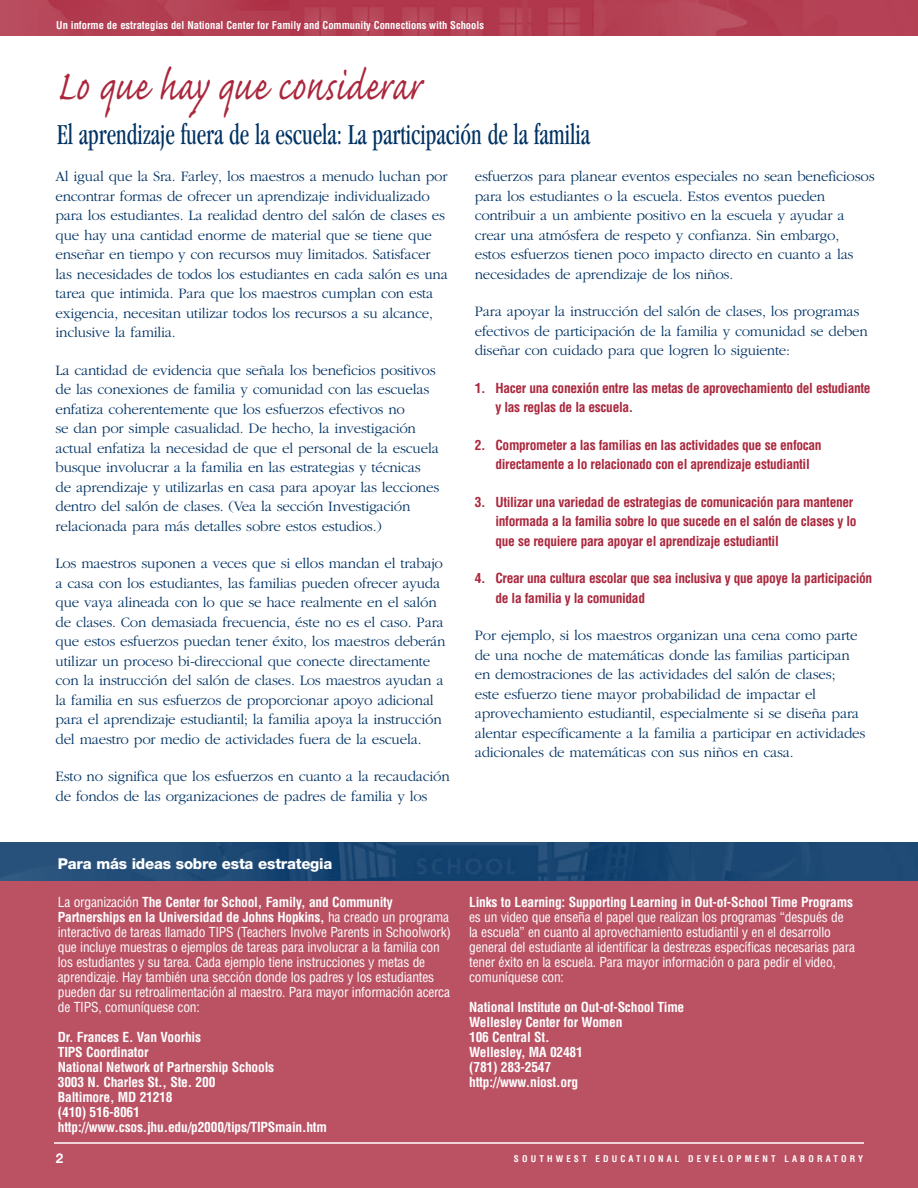
<style>
.page{position:relative;width:918px;height:1188px;background:#fff}
.page>*{position:absolute;margin:0;border:0;box-sizing:border-box;transform-origin:0 0}
.t1{font:54px "Caflisch Script MM";letter-spacing:.015em;color:#aa273d;scale:.8 1}
.t2{font:condensed 30px "Garamond";color:#003263;scale:.8 1}
.t3{font:300 15px/19.5px "Garamond";letter-spacing:-.015em;color:#003263}
.t4{font:800 15px "Helvetica Neue";letter-spacing:-.015em;color:#fff}
.t5{font:condensed 13.5px/15px "Helvetica";letter-spacing:-.015em;color:#fff}
.t6{font:700 condensed 13.5px/19.5px "Helvetica";letter-spacing:-.025em;color:#aa273d}
.t7{font:700 condensed 13.5px/15px "Helvetica";letter-spacing:-.015em;color:#fff}
.t8{font:700 13.5px "Helvetica Neue";color:#fff}
.t9{font:700 condensed 10.5px "Helvetica";color:#fff}
.t10{font:700 condensed 9px "Helvetica";letter-spacing:.35em;color:#fff}
.s1{font-weight:700}
</style>
<div class="page">
<div style="left:0;top:849px;width:918px;height:339px;background:#bb5264"></div>
<img style="left:0;top:842px;width:918px;height:39px">
<img style="left:0;top:0;width:918px;height:36px">
<hr style="left:54px;top:1142px;width:810px;height:2px;background:#fff">
<p class="t9" style="left:56px;top:19px;width:429px">Un informe de estrategias del National Center for Family and Community Connections with Schools</p>
<h1 class="t1" style="left:57px;top:58px;width:456px">Lo que hay que considerar</h1>
<h2 class="t2" style="left:57px;top:118px;width:668px">El aprendizaje fuera de la escuela: La participación de la familia</h2>
<p class="t3" style="left:56px;top:167px;width:394px">Al igual que la Sra. Farley, los maestros a menudo luchan por encontrar formas de ofrecer un aprendizaje individualizado para los estudiantes. La realidad dentro del salón de clases es que hay una cantidad enorme de material que se tiene que enseñar en tiempo y con recursos muy limitados. Satisfacer las necesidades de todos los estudiantes en cada salón es una tarea que intimida. Para que los maestros cumplan con esta exigencia, necesitan utilizar todos los recursos a su alcance, inclusive la familia.</p>
<p class="t3" style="left:56px;top:360px;width:385px">La cantidad de evidencia que señala los beneficios positivos de las conexiones de familia y comunidad con las escuelas enfatiza coherentemente que los esfuerzos efectivos no<br>se dan por simple casualidad. De hecho, la investigación actual enfatiza la necesidad de que el personal de la escuela busque involucrar a la familia en las estrategias y técnicas de aprendizaje y utilizarlas en casa para apoyar las lecciones dentro del salón de clases. (Vea la sección Investigación relacionada para más detalles sobre estos estudios.)</p>
<p class="t3" style="left:56px;top:554px;width:392px">Los maestros suponen a veces que si ellos mandan el trabajo a casa con los estudiantes, las familias pueden ofrecer ayuda que vaya alineada con lo que se hace realmente en el salón de clases. Con demasiada frecuencia, éste no es el caso. Para que estos esfuerzos puedan tener éxito, los maestros deberán utilizar un proceso bi-direccional que conecte directamente con la instrucción del salón de clases. Los maestros ayudan a la familia en sus esfuerzos de proporcionar apoyo adicional para el aprendizaje estudiantil; la familia apoya la instrucción del maestro por medio de actividades fuera de la escuela.</p>
<p class="t3" style="left:56px;top:767px;width:396px">Esto no significa que los esfuerzos en cuanto a la recaudación de fondos de las organizaciones de padres de familia y los</p>
<p class="t3" style="left:475px;top:167px;width:402px">esfuerzos para planear eventos especiales no sean beneficiosos para los estudiantes o la escuela. Estos eventos pueden contribuir a un ambiente positivo en la escuela y ayudar a crear una atmósfera de respeto y confianza. Sin embargo,<br>estos esfuerzos tienen poco impacto directo en cuanto a las necesidades de aprendizaje de los niños.</p>
<p class="t3" style="left:475px;top:302px;width:395px">Para apoyar la instrucción del salón de clases, los programas efectivos de participación de la familia y comunidad se deben diseñar con cuidado para que logren lo siguiente:</p>
<p class="t6" style="left:495px;top:378px;width:377px;text-indent:-21px">1. Hacer una conexión entre las metas de aprovechamiento del estudiante y las reglas de la escuela.</p>
<p class="t6" style="left:495px;top:435px;width:328px;text-indent:-21px">2. Comprometer a las familias en las actividades que se enfocan directamente a lo relacionado con el aprendizaje estudiantil</p>
<p class="t6" style="left:495px;top:492px;width:363px;text-indent:-21px">3. Utilizar una variedad de estrategias de comunicación para mantener informada a la familia sobre lo que sucede en el salón de clases y lo que se requiere para apoyar el aprendizaje estudiantil</p>
<p class="t6" style="left:495px;top:568px;width:378px;text-indent:-21px">4. Crear una cultura escolar que sea inclusiva y que apoye la participación de la familia y la comunidad</p>
<p class="t3" style="left:475px;top:626px;width:392px">Por ejemplo, si los maestros organizan una cena como parte de una noche de matemáticas donde las familias participan en demostraciones de las actividades del salón de clases;<br>este esfuerzo tiene mayor probabilidad de impactar el aprovechamiento estudiantil, especialmente si se diseña para alentar específicamente a la familia a participar en actividades adicionales de matemáticas con sus niños en casa.</p>
<p class="t4" style="left:58px;top:855px;width:276px">Para más ideas sobre esta estrategia</p>
<p class="t5" style="left:58px;top:895px;width:395px">La organización <span class="s1">The Center for School, Family, and Community Partnerships en la Universidad de Johns Hopkins,</span> ha creado un programa interactivo de tareas llamado TIPS (Teachers Involve Parents in Schoolwork) que incluye muestras o ejemplos de tareas para involucrar a la familia con los estudiantes y su tarea. Cada ejemplo tiene instrucciones y metas de aprendizaje. Hay también una sección donde los padres y los estudiantes pueden dar su retroalimentación al maestro. Para mayor información acerca de TIPS, comuníquese con:</p>
<p class="t7" style="left:58px;top:1030px;width:271px">Dr. Frances E. Van Voorhis<br>TIPS Coordinator<br>National Network of Partnership Schools<br>3003 N. Charles St., Ste. 200<br>Baltimore, MD 21218<br>(410) 516-8061 http://www.csos.jhu.edu/p2000/tips/TIPSmain.htm</p>
<p class="t7" style="left:469px;top:895px;width:385px">Links to Learning: Supporting Learning in Out-of-School Time Programs</p>
<p class="t5" style="left:469px;top:910px;width:387px">es un video que enseña el papel que realizan los programas “después de la escuela” en cuanto al aprovechamiento estudiantil y en el desarrollo general del estudiante al identificar la destrezas específicas necesarias para tener éxito en la escuela. Para mayor información o para pedir el video, comuníquese con:</p>
<p class="t7" style="left:469px;top:1000px;width:217px">National Institute on Out-of-School Time<br>Wellesley Center for Women<br>106 Central St.<br>Wellesley, MA 02481<br>(781) 283-2547<br>http://www.niost.org</p>
<p class="t8" style="left:56px;top:1149px;width:9px">2</p>
<p class="t10" style="left:514px;top:1153px;width:351px">SOUTHWEST EDUCATIONAL DEVELOPMENT LABORATORY</p>
</div>
